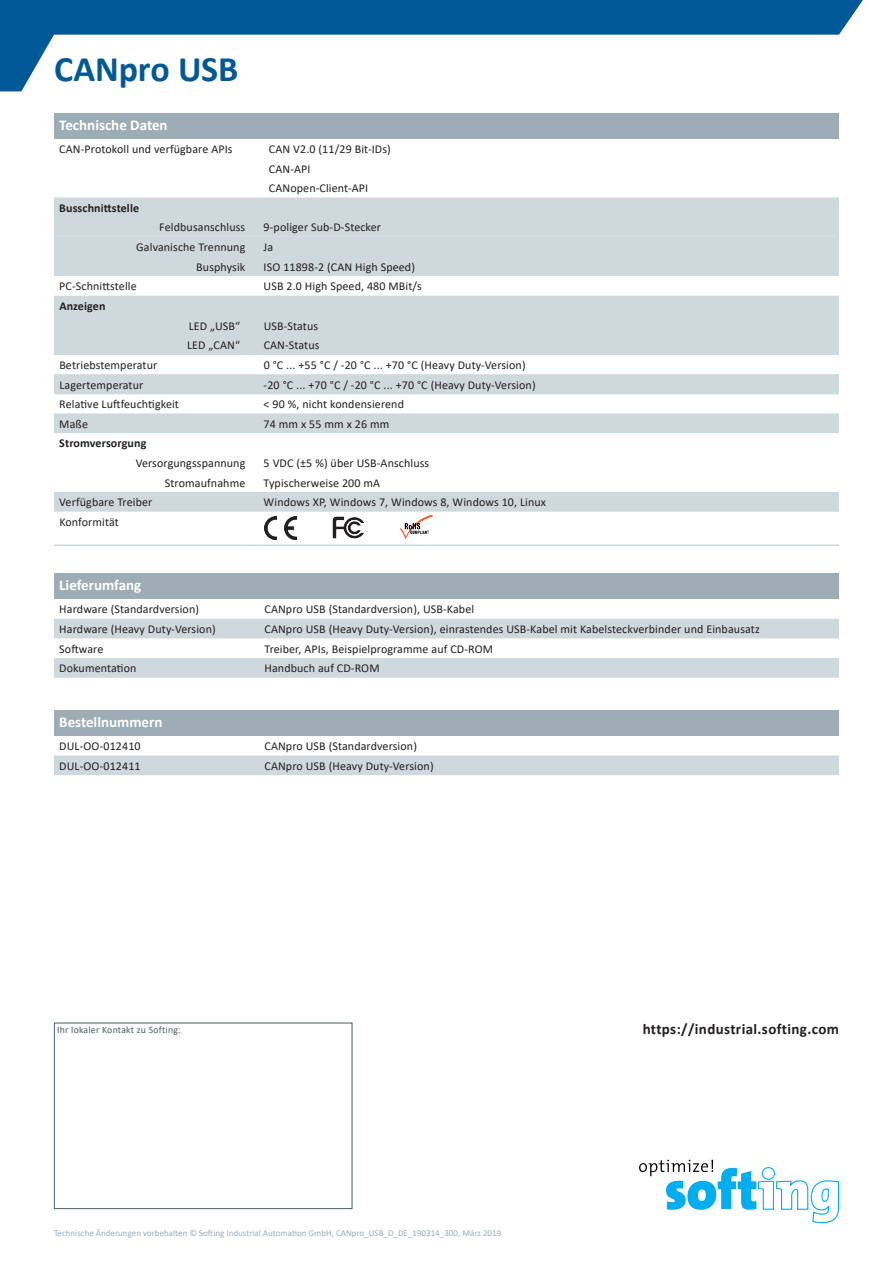
<style>
.page{position:relative;width:893px;height:1263px;background:#fff}
.page>*{position:absolute;margin:0;border:0;box-sizing:border-box;transform-origin:0 0}
.t1{font:700 36px "Calibri";letter-spacing:-.005em;color:#005996}
.t2{font:700 15px "Calibri";color:#fff}
.t3{font:700 15px "Calibri";letter-spacing:.025em;color:#231f20}
.t4{font:12px/19.6px "Calibri";letter-spacing:.01em;color:#231f20}
.t5{font:700 12px "Calibri";letter-spacing:.01em;color:#231f20}
.t6{font:12px "Calibri";letter-spacing:.245em;color:#231f20}
.t7{font:9.75px "Calibri";letter-spacing:.025em;color:#4c5c65}
.t8{font:9px "Calibri";color:#9dacb5}
</style>
<div class="page">
<svg style="left:0;top:0;width:863px;height:91px"></svg>
<div style="left:54px;top:1022px;width:298px;height:187px;background:#fff;border:1px solid #4c5c65"></div>
<svg style="left:639px;top:1160px;width:200px;height:63px"></svg>
<div style="left:54px;top:710px;width:785px;height:26px;background:#9dacb5"></div>
<div style="left:54px;top:755px;width:785px;height:20px;background:#cfd8dd"></div>
<div style="left:54px;top:574px;width:785px;height:25px;background:#9dacb5"></div>
<svg style="left:54px;top:619px;width:785px;height:59px;fill:#cfd8dd"></svg>
<div style="left:54px;top:113px;width:785px;height:26px;background:#9dacb5"></div>
<div style="left:54px;top:198px;width:785px;height:39px;background:#cfd8dd"></div>
<svg style="left:54px;top:237px;width:785px;height:275px;fill:#cfd8dd"></svg>
<svg style="left:245px;top:335px;width:19px;height:1px"></svg>
<hr style="left:430px;top:335px;width:409px;height:1px;background:#cfd8dd">
<hr style="left:54px;top:354px;width:191px;height:1px;background:#cfd8dd">
<svg style="left:245px;top:354px;width:19px;height:1px"></svg>
<hr style="left:264px;top:354px;width:166px;height:1px;background:#cfd8dd">
<hr style="left:430px;top:354px;width:409px;height:1px;background:#cfd8dd">
<hr style="left:54px;top:394px;width:191px;height:1px;background:#cfd8dd">
<svg style="left:245px;top:394px;width:19px;height:1px"></svg>
<hr style="left:264px;top:394px;width:166px;height:1px;background:#cfd8dd">
<hr style="left:430px;top:394px;width:409px;height:1px;background:#cfd8dd">
<hr style="left:54px;top:544px;width:191px;height:2px;background:#cfd8dd">
<svg style="left:245px;top:544px;width:19px;height:2px"></svg>
<hr style="left:264px;top:544px;width:166px;height:2px;background:#cfd8dd">
<hr style="left:430px;top:544px;width:409px;height:2px;background:#cfd8dd">
<img style="left:264px;top:516px;width:33px;height:23px">
<img style="left:401px;top:515px;width:31px;height:24px">
<img style="left:332px;top:516px;width:32px;height:23px">
<h1 class="t1" style="left:54px;top:44px;width:186px">CANpro USB</h1>
<p class="t2" style="left:59px;top:114px;width:110px">Technische Daten</p>
<p class="t4" style="left:59px;top:139px;width:175px">CAN-Protokoll und verfügbare APIs</p>
<p class="t4" style="left:269px;top:139px;width:123px">CAN V2.0 (11/29 Bit-IDs)<br>CAN-API<br>CANopen-Client-API</p>
<p class="t5" style="left:59px;top:199px;width:81px">Busschnittstelle</p>
<p class="t4" style="left:159px;top:217px;width:88px">Feldbusanschluss</p>
<p class="t4" style="left:264px;top:217px;width:119px">9-poliger Sub-D-Stecker</p>
<p class="t4" style="left:136px;top:237px;width:111px">Galvanische Trennung</p>
<p class="t4" style="left:264px;top:237px;width:11px">Ja</p>
<p class="t4" style="left:196px;top:257px;width:51px">Busphysik</p>
<p class="t4" style="left:264px;top:257px;width:153px">ISO 11898-2 (CAN High Speed)</p>
<p class="t4" style="left:59px;top:276px;width:79px">PC-Schnittstelle</p>
<p class="t4" style="left:264px;top:276px;width:160px">USB 2.0 High Speed, 480 MBit/s</p>
<p class="t5" style="left:59px;top:298px;width:48px">Anzeigen</p>
<p class="t4" style="left:189px;top:316px;width:53px">LED „USB“</p>
<p class="t4" style="left:264px;top:316px;width:56px">USB-Status</p>
<p class="t4" style="left:187px;top:335px;width:54px">LED „CAN“</p>
<p class="t4" style="left:264px;top:335px;width:57px">CAN-Status</p>
<p class="t4" style="left:59px;top:355px;width:100px">Betriebstemperatur</p>
<p class="t4" style="left:264px;top:355px;width:263px">0 °C ... +55 °C / -20 °C ... +70 °C (Heavy Duty-Version)</p>
<p class="t4" style="left:59px;top:374px;width:85px">Lagertemperatur</p>
<p class="t4" style="left:264px;top:374px;width:273px">-20 °C ... +70 °C / -20 °C ... +70 °C (Heavy Duty-Version)</p>
<p class="t4" style="left:59px;top:394px;width:121px">Relative Luftfeuchtigkeit</p>
<p class="t4" style="left:264px;top:394px;width:142px">&lt; 90 %, nicht kondensierend</p>
<p class="t4" style="left:59px;top:414px;width:30px">Maße</p>
<p class="t6" style="left:264px;top:415px;width:127px">74mmx55mmx26mm</p>
<p class="t5" style="left:59px;top:435px;width:89px">Stromversorgung</p>
<p class="t4" style="left:136px;top:453px;width:111px">Versorgungsspannung</p>
<p class="t4" style="left:264px;top:453px;width:167px">5 VDC (±5 %) über USB-Anschluss</p>
<p class="t4" style="left:165px;top:473px;width:82px">Stromaufnahme</p>
<p class="t4" style="left:264px;top:473px;width:118px">Typischerweise 200 mA</p>
<p class="t4" style="left:59px;top:492px;width:95px">Verfügbare Treiber</p>
<p class="t4" style="left:264px;top:492px;width:284px">Windows XP, Windows 7, Windows 8, Windows 10, Linux</p>
<p class="t4" style="left:59px;top:512px;width:61px">Konformität</p>
<p class="t2" style="left:59px;top:575px;width:84px">Lieferumfang</p>
<p class="t4" style="left:59px;top:599px;width:141px">Hardware (Standardversion)</p>
<p class="t4" style="left:264px;top:599px;width:211px">CANpro USB (Standardversion), USB-Kabel</p>
<p class="t4" style="left:59px;top:619px;width:158px">Hardware (Heavy Duty-Version)</p>
<p class="t4" style="left:264px;top:619px;width:497px">CANpro USB (Heavy Duty-Version), einrastendes USB-Kabel mit Kabelsteckverbinder und Einbausatz</p>
<p class="t4" style="left:59px;top:639px;width:46px">Software</p>
<p class="t4" style="left:264px;top:639px;width:230px">Treiber, APIs, Beispielprogramme auf CD-ROM</p>
<p class="t4" style="left:59px;top:658px;width:79px">Dokumentation</p>
<p class="t4" style="left:264px;top:658px;width:117px">Handbuch auf CD-ROM</p>
<p class="t2" style="left:59px;top:711px;width:105px">Bestellnummern</p>
<p class="t4" style="left:59px;top:736px;width:83px">DUL-OO-012410</p>
<p class="t4" style="left:264px;top:736px;width:154px">CANpro USB (Standardversion)</p>
<p class="t4" style="left:59px;top:756px;width:83px">DUL-OO-012411</p>
<p class="t4" style="left:264px;top:756px;width:171px">CANpro USB (Heavy Duty-Version)</p>
<p class="t7" style="left:57px;top:1023px;width:125px">Ihr lokaler Kontakt zu Softing:</p>
<p class="t8" style="left:54px;top:1226px;width:449px">Technische Änderungen vorbehalten © Softing Industrial Automation GmbH, CANpro_USB_D_DE_190314_300, März 2019</p>
<p class="t3" style="left:643px;top:1018px;width:198px">https://industrial.softing.com</p>
</div>
